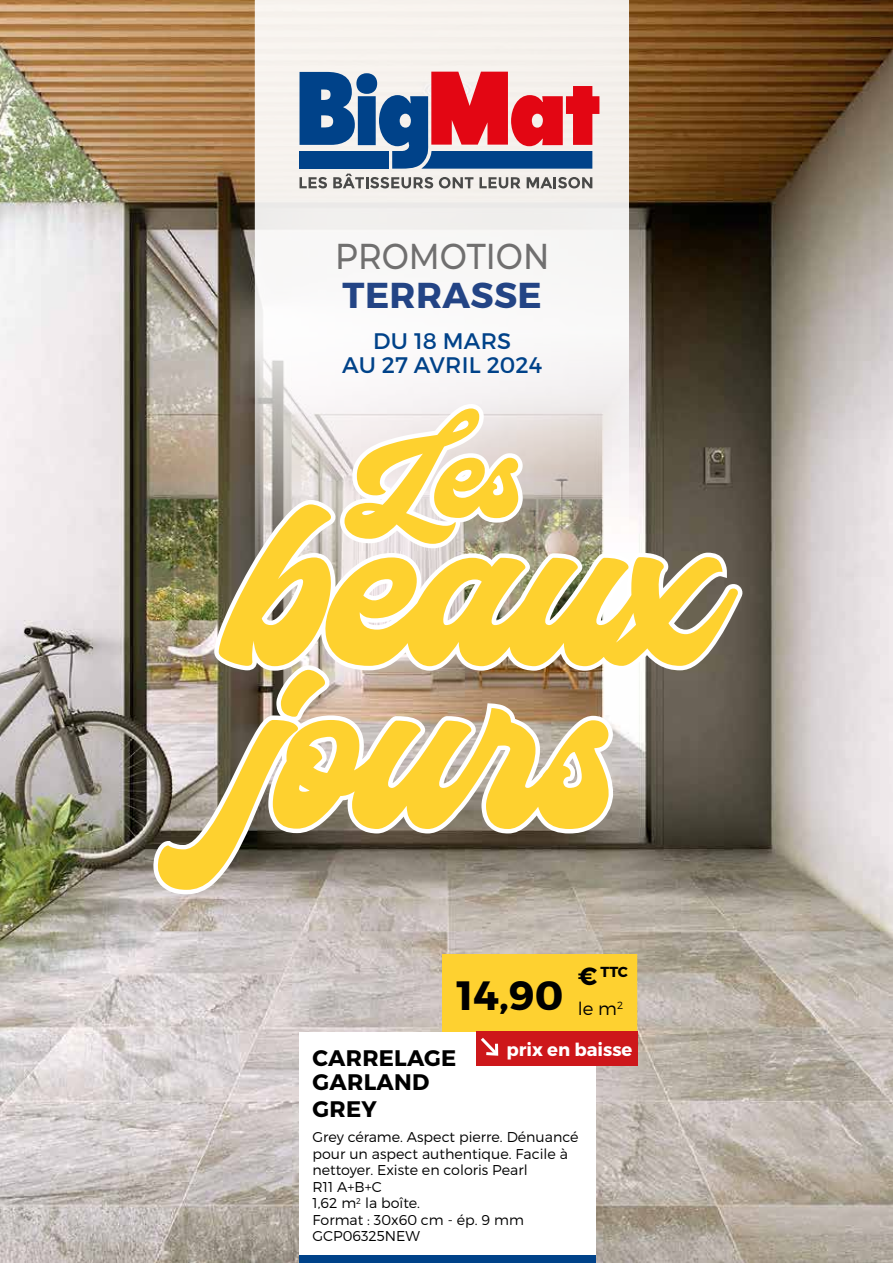
<style>
.page{position:relative;width:893px;height:1263px;background:#fff}
.page>*{position:absolute;margin:0;border:0;box-sizing:border-box;transform-origin:0 0}
.t1{font:700 40.8px "Montserrat";color:#000}
.t2{font:500 36px "Montserrat";color:#706f6f;scale:.9 1}
.t3{font:700 36px "Montserrat";letter-spacing:.01em;color:#234485}
.t4{font:22.5px/24px "Montserrat";letter-spacing:.005em;color:#004289;text-align:center}
.t5{font:700 22.5px/24px "Montserrat";letter-spacing:.01em;color:#000}
.t6{font:700 18px "Montserrat";color:#fff}
.t7{font:300 18px "Montserrat";color:#000}
.t8{font:700 14.55px "Montserrat";color:#000}
.t9{font:300 14.25px/16.5px "Montserrat";color:#000}
.s1{font-size:24.9px}
</style>
<div class="page">
<img style="left:0;top:0;width:893px;height:1263px">
<svg style="left:255px;top:0;width:374px;height:404px;fill:#f7f5f4"></svg>
<svg style="left:300px;top:72px;width:299px;height:116px;background:#95738d"></svg>
<div style="left:300px;top:1147px;width:296px;height:116px;background:#004289"></div>
<div style="left:300px;top:1032px;width:296px;height:222px;background:#fff"></div>
<div style="left:442px;top:955px;width:136px;height:77px;background:#fed130"></div>
<div style="left:578px;top:955px;width:59px;height:77px;background:#fed130"></div>
<div style="left:476px;top:1032px;width:161px;height:34px;background:#cd171a"></div>
<svg style="left:481px;top:1038px;width:18px;height:18px"></svg>
<svg style="left:153px;top:665px;width:460px;height:229px;background:#b7afa6"></svg>
<img style="left:158px;top:404px;width:580px;height:486px">
<h2 class="t2" style="left:335px;top:231px;width:240px">PROMOTION</h2>
<h2 class="t3" style="left:343px;top:273px;width:201px">TERRASSE</h2>
<h3 class="t4" style="left:342px;top:329px;width:201px">DU 18 MARS<br>AU 27 AVRIL 2024</h3>
<p class="t8" style="left:578px;top:963px;width:52px"><span class="s1">€</span> TTC</p>
<p class="t7" style="left:578px;top:997px;width:47px">le m<sup>2</sup></p>
<p class="t6" style="left:507px;top:1038px;width:127px">prix en baisse</p>
<h1 class="t1" style="left:456px;top:970px;width:109px">14,90</h1>
<h3 class="t5" style="left:313px;top:1047px;width:145px">CARRELAGE<br>GARLAND</h3>
<h3 class="t5" style="left:313px;top:1098px;width:66px">GREY</h3>
<p class="t9" style="left:313px;top:1129px;width:267px">Grey cérame. Aspect pierre. Dénuancé pour un aspect authentique. Facile à nettoyer. Existe en coloris Pearl<br>R11 A+B+C<br>1,62 m<sup>2</sup> la boîte.<br>Format : 30x60 cm - ép. 9 mm<br>GCP06325NEW</p>
</div>
